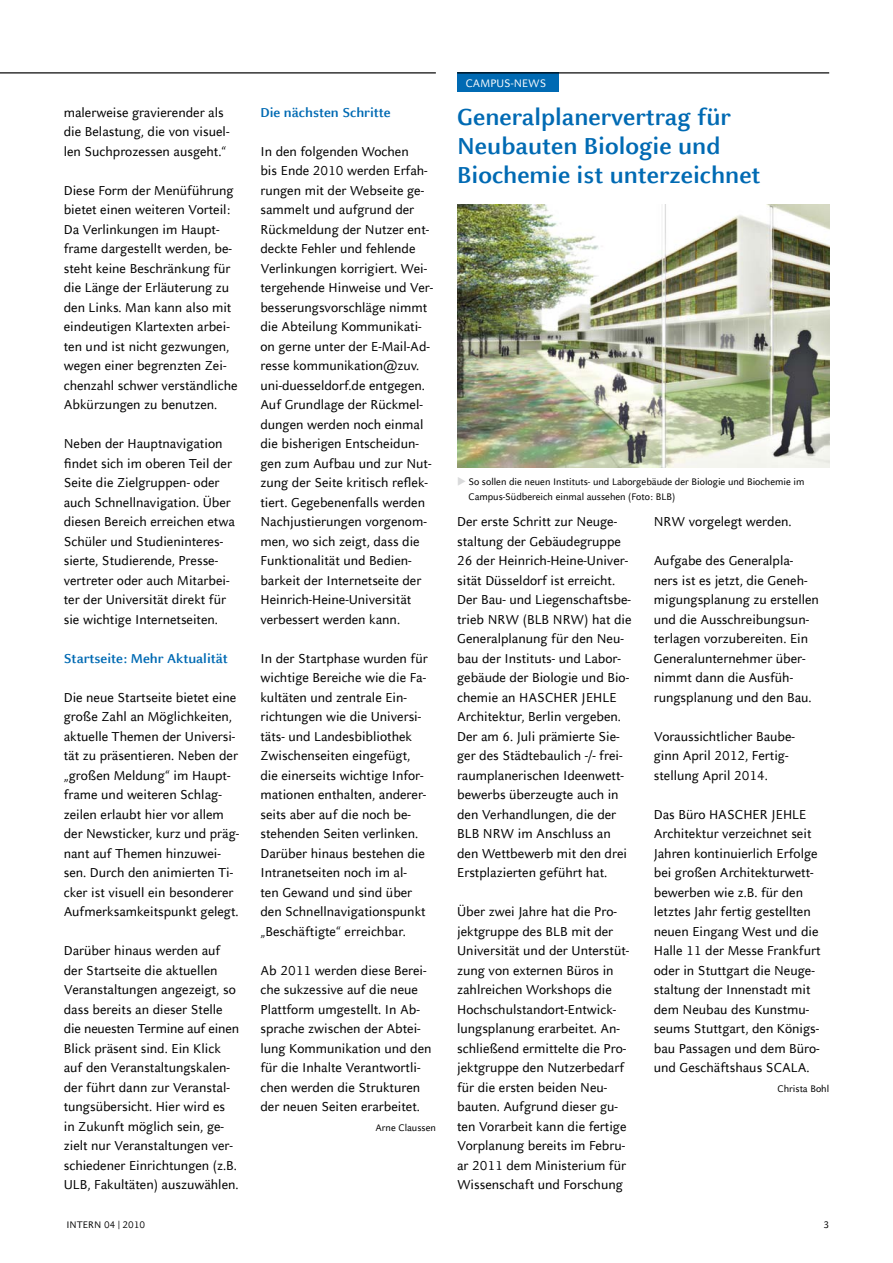
<style>
.page{position:relative;width:893px;height:1263px;background:#fff}
.page>*{position:absolute;margin:0;border:0;box-sizing:border-box;transform-origin:0 0}
.t1{font:700 25.5px/29.2px "Celeste Sans Offc Pro";color:#006ab3}
.t2{font:14.25px/19.5px "Celeste Sans Offc Pro";color:#000}
.t3{font:700 14.25px "Celeste Sans Offc Pro";color:#006ab3}
.t4{font:12px "Celeste Sans Offc Pro";letter-spacing:.005em;color:#fff}
.t5{font:10.5px/14.7px "Celeste Sans Offc Pro";color:#000}
.s1{color:#d9dadb}
</style>
<div class="page">
<hr style="left:0;top:72px;width:436px;height:1px;background:#000">
<div style="left:457px;top:72px;width:102px;height:20px;background:#006ab3"></div>
<hr style="left:457px;top:72px;width:372px;height:1px;background:#000">
<img style="left:457px;top:204px;width:372px;height:263px">
<p class="t2" style="left:64px;top:102px;width:167px">malerweise gravierender als die Belastung, die von visuel&shy;len Suchprozessen ausgeht.“</p>
<p class="t2" style="left:64px;top:180px;width:175px">Diese Form der Menüführung bietet einen weiteren Vorteil:<br>Da Verlinkungen im Haupt&shy;frame dargestellt werden, be&shy;steht keine Beschränkung für die Länge der Erläuterung zu den Links. Man kann also mit eindeutigen Klartexten arbei&shy;ten und ist nicht gezwungen, wegen einer begrenzten Zei&shy;chenzahl schwer verständliche<br>Abkürzungen zu benutzen.</p>
<p class="t2" style="left:64px;top:433px;width:173px">Neben der Hauptnavigation findet sich im oberen Teil der<br>Seite die Zielgruppen- oder auch Schnellnavigation. Über diesen Bereich erreichen etwa<br>Schüler und Studieninteres&shy;sierte, Studierende, Presse&shy;vertreter oder auch Mitarbei&shy;ter der U niversität direkt für sie wichtige Internetseiten.</p>
<p class="t3" style="left:64px;top:649px;width:166px">Startseite: Mehr Aktualität</p>
<p class="t2" style="left:64px;top:687px;width:177px">Die neue Startseite bietet eine große Zahl an Möglichkeiten, aktuelle Themen der U niversi&shy;tät zu präsentieren. Neben der „großen Meldung“ im Haupt&shy;frame und weiteren Schlag&shy;zeilen erlaubt hier vor allem der Newsticker, kurz und präg&shy;nant auf Themen hinzuwei&shy;sen. Durch den animierten Ti&shy;cker ist visuell ein besonderer<br>Aufmerksamkeitspunkt gelegt.</p>
<p class="t2" style="left:64px;top:940px;width:177px">Darüber hinaus werden auf der Startseite die aktuellen<br>Veranstaltungen angezeigt, so dass bereits an dieser Stelle die neuesten Termine auf einen<br>Blick präsent sind. Ein Klick auf den Veranstaltungskalen&shy;der führt dann zur Veranstal&shy;tungsübersicht. Hier wird es in Zukunft möglich sein, ge&shy;zielt nur Veranstaltungen ver&shy;schiedener Einrichtungen (z.B.<br>ULB, Fakultäten) auszuwählen.</p>
<p class="t3" style="left:260px;top:103px;width:132px">Die nächsten Schritte</p>
<p class="t2" style="left:260px;top:141px;width:174px">In den folgenden Wochen<br>bis Ende 2010 werden Erfah&shy;rungen mit der Webseite ge&shy;sammelt und aufgrund der<br>Rückmeldung der Nutzer ent&shy;deckte Fehler und fehlende<br>Verlinkungen korrigiert. Wei&shy;tergehende Hinweise und Ver&shy;besserungsvorschläge nimmt die Abteilung Kommunikati&shy;on gerne unter der E-Mail-Ad&shy;resse kommunikation@zuv. uni-duesseldorf.de entgegen.<br>Auf Grundlage der Rückmel&shy;dungen werden noch einmal die bisherigen Entscheidun&shy;gen zum Aufbau und zur Nut&shy;zung der Seite kritisch reflek&shy;tiert. Gegebenenfalls werden<br>Nachjustierungen vorgenom&shy;men, wo sich zeigt, dass die<br>Funktionalität und Bedien&shy;barkeit der Internetseite der<br>Heinrich-Heine-U niversität verbessert werden kann.</p>
<p class="t2" style="left:260px;top:648px;width:169px">In der Startphase wurden für wichtige Bereiche wie die Fa&shy;kultäten und zentrale Ein&shy;richtungen wie die U niversi&shy;täts- und Landesbibliothek<br>Zwischenseiten eingefügt, die einerseits wichtige Infor&shy;mationen enthalten, anderer&shy;seits aber auf die noch be&shy;stehenden Seiten verlinken.<br>Darüber hinaus bestehen die<br>Intranetseiten noch im al&shy;ten Gewand und sind über den Schnellnavigationspunkt „Beschäftigte“ erreichbar.</p>
<p class="t2" style="left:260px;top:960px;width:173px">Ab 2011 werden diese Berei&shy;che sukzessive auf die neue<br>Plattform umgestellt. In Ab&shy;sprache zwischen der Abtei&shy;lung Kommunikation und den für die Inhalte Verantwortli&shy;chen werden die Strukturen der neuen Seiten erarbeitet.</p>
<p class="t5" style="left:375px;top:1120px;width:62px">Arne Claussen</p>
<p class="t4" style="left:466px;top:75px;width:81px">CAMPUS-NEWS</p>
<h1 class="t1" style="left:457px;top:101px;width:305px">Generalplanervertrag für<br>Neubauten Biologie und<br>Biochemie ist unterzeichnet</h1>
<p class="t5" style="left:468px;top:474px;width:337px;text-indent:-11px"><span class="s1">◆</span> So sollen die neuen Instituts- und Laborgebäude der Biologie und Biochemie im<br>Campus-Südbereich einmal aussehen (Foto: BLB)</p>
<p class="t2" style="left:457px;top:512px;width:175px">Der erste Schritt zur Neuge&shy;staltung der Gebäudegruppe<br>26 der Heinrich-Heine-U niver&shy;sität Düsseldorf ist erreicht.<br>Der Bau- und Liegenschaftsbe&shy;trieb NRW (BLB</p>
<p class="t2" style="left:457px;top:609px;width:176px;text-indent:96px">NRW) hat die<br>Generalplanung für den Neu&shy;bau der Instituts- und Labor&shy;gebäude der Biologie und Bio&shy;chemie an HASCHER JEHLE<br>Architektur, Berlin vergeben.<br>Der am 6. Juli prämierte Sie&shy;ger des Städtebaulich -/- frei&shy;raumplanerischen Ideenwett&shy;bewerbs überzeugte auch in den Verhandlungen, die der<br>BLB</p>
<p class="t2" style="left:457px;top:823px;width:171px;text-indent:26px">NRW im Anschluss an den Wettbewerb mit den drei<br>Erstplazierten geführt hat.</p>
<p class="t2" style="left:457px;top:901px;width:161px">Über zwei Jahre hat die Pro&shy;jektgruppe des BLB</p>
<p class="t2" style="left:457px;top:921px;width:174px;text-indent:114px">mit der<br>U niversität und der U nterstüt&shy;zung von externen Büros in zahlreichen Workshops die<br>Hochschulstandort-Entwick&shy;lungsplanung erarbeitet. An&shy;schließend ermittelte die Pro&shy;jektgruppe den Nutzerbedarf für die ersten beiden Neu&shy;bauten. Aufgrund dieser gu&shy;ten Vorarbeit kann die fertige<br>Vorplanung bereits im Febru&shy;ar 2011 dem Ministerium für<br>Wissenschaft und Forschung</p>
<p class="t2" style="left:654px;top:511px;width:139px">NRW vorgelegt werden.</p>
<p class="t2" style="left:654px;top:550px;width:167px">Aufgabe des Generalpla&shy;ners ist es jetzt, die Geneh&shy;migungsplanung zu erstellen und die Ausschreibungsun&shy;terlagen vorzubereiten. Ein<br>Generalunternehmer über&shy;nimmt dann die Ausfüh&shy;rungsplanung und den Bau.</p>
<p class="t2" style="left:654px;top:726px;width:143px">Voraussichtlicher Baube&shy;ginn April 2012, Fertig&shy;stellung April 2014.</p>
<p class="t2" style="left:654px;top:804px;width:168px">Das Büro HASCHER JEHLE<br>Architektur verzeichnet seit<br>Jahren kontinuierlich Erfolge bei großen Architekturwett&shy;bewerben wie z.B. für den letztes Jahr fertig gestellten neuen Eingang West und die<br>Halle 11 der Messe Frankfurt oder in Stuttgart die Neuge&shy;staltung der Innenstadt mit dem Neubau des Kunstmu&shy;seums Stuttgart, den Königs&shy;bau Passagen und dem Büro&shy;und Geschäftshaus SCALA.</p>
<p class="t5" style="left:777px;top:1081px;width:53px">Christa Bohl</p>
<p class="t5" style="left:66px;top:1217px;width:80px">INTERN 04 | 2010</p>
<p class="t5" style="left:823px;top:1217px;width:7px">3</p>
</div>
